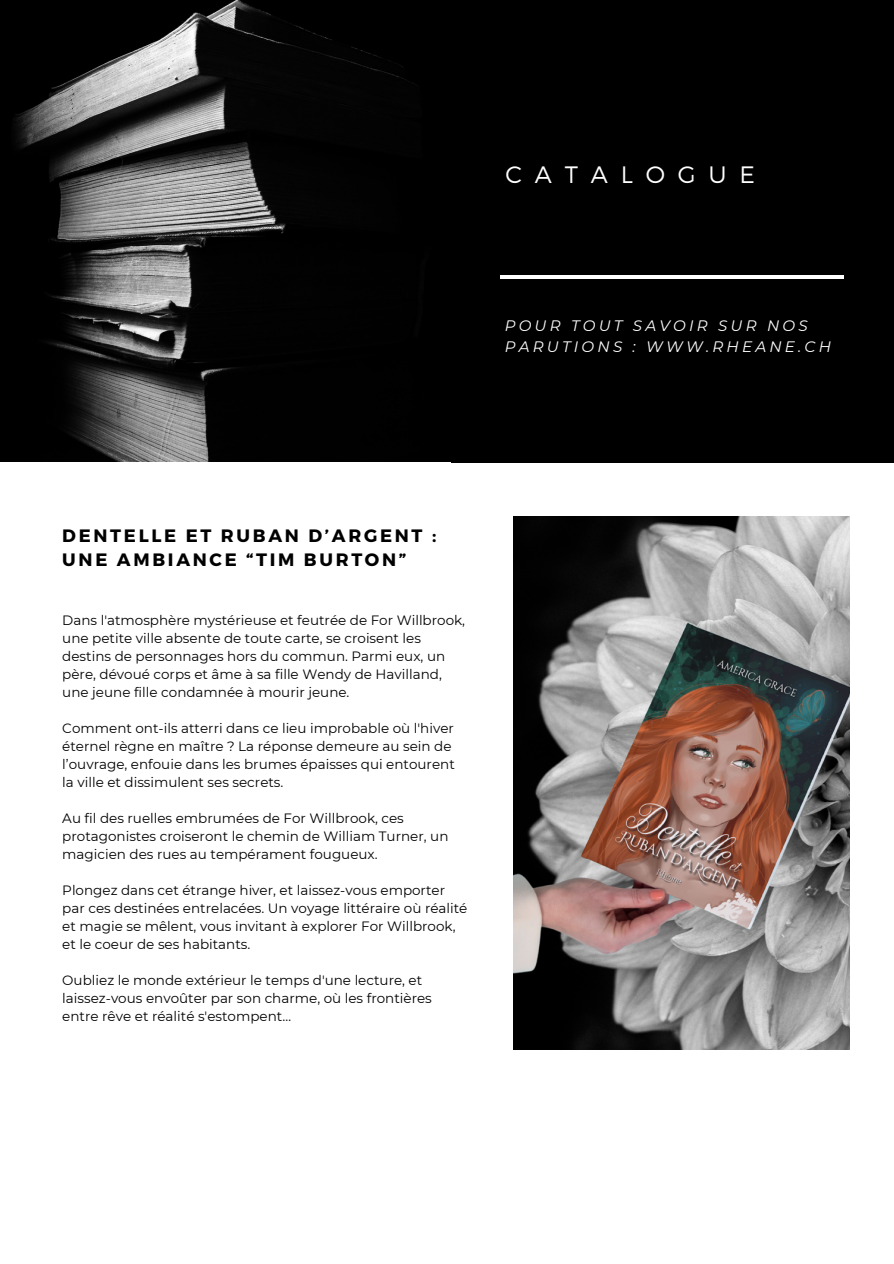
<style>
.page{position:relative;width:894px;height:1264px;background:#fff}
.page>*{position:absolute;margin:0;border:0;box-sizing:border-box;transform-origin:0 0}
.t1{font:300 23.7px "Montserrat";letter-spacing:.54em;color:#fff}
.t2{font:700 17.85px/24px "Montserrat";letter-spacing:.15em;color:#000}
.t3{font:italic 15.15px/20.2px "Montserrat";letter-spacing:.21em;color:#fff}
.t4{font:13.5px/18px "Montserrat";color:#000}
</style>
<div class="page">
<div style="left:450px;top:0;width:443px;height:462px;background:#000"></div>
<img style="left:0;top:0;width:450px;height:462px">
<img style="left:513px;top:516px;width:336px;height:533px">
<hr style="left:500px;top:275px;width:343px;height:3px;background:#fff">
<h1 class="t1" style="left:505px;top:159px;width:251px">CATALOGUE</h1>
<p class="t3" style="left:504px;top:316px;width:328px">POUR TOUT SAVOIR SUR NOS<br>PARUTIONS : WWW.RHEANE.CH</p>
<p class="t2" style="left:62px;top:523px;width:375px">DENTELLE ET RUBAN D’ARGENT :<br>UNE AMBIANCE “TIM BURTON”</p>
<h3 class="t4" style="left:62px;top:610px;width:404px">Dans l'atmosphère mystérieuse et feutrée de For Willbrook, une petite ville absente de toute carte, se croisent les destins de personnages hors du commun. Parmi eux, un père, dévoué corps et âme à sa fille Wendy de Havilland, une jeune fille condamnée à mourir jeune.</h3>
<h2 class="t4" style="left:62px;top:718px;width:394px">Comment ont-ils atterri dans ce lieu improbable où l'hiver éternel règne en maître ? La réponse demeure au sein de l’ouvrage, enfouie dans les brumes épaisses qui entourent la ville et dissimulent ses secrets.</h2>
<p class="t4" style="left:62px;top:808px;width:387px">Au fil des ruelles embrumées de For Willbrook, ces protagonistes croiseront le chemin de William Turner, un magicien des rues au tempérament fougueux.</p>
<p class="t4" style="left:62px;top:880px;width:406px">Plongez dans cet étrange hiver, et laissez-vous emporter par ces destinées entrelacées. Un voyage littéraire où réalité et magie se mêlent, vous invitant à explorer For Willbrook, et le coeur de ses habitants.</p>
<p class="t4" style="left:62px;top:970px;width:371px">Oubliez le monde extérieur le temps d'une lecture, et laissez-vous envoûter par son charme, où les frontières entre rêve et réalité s'estompent…</p>
</div>
